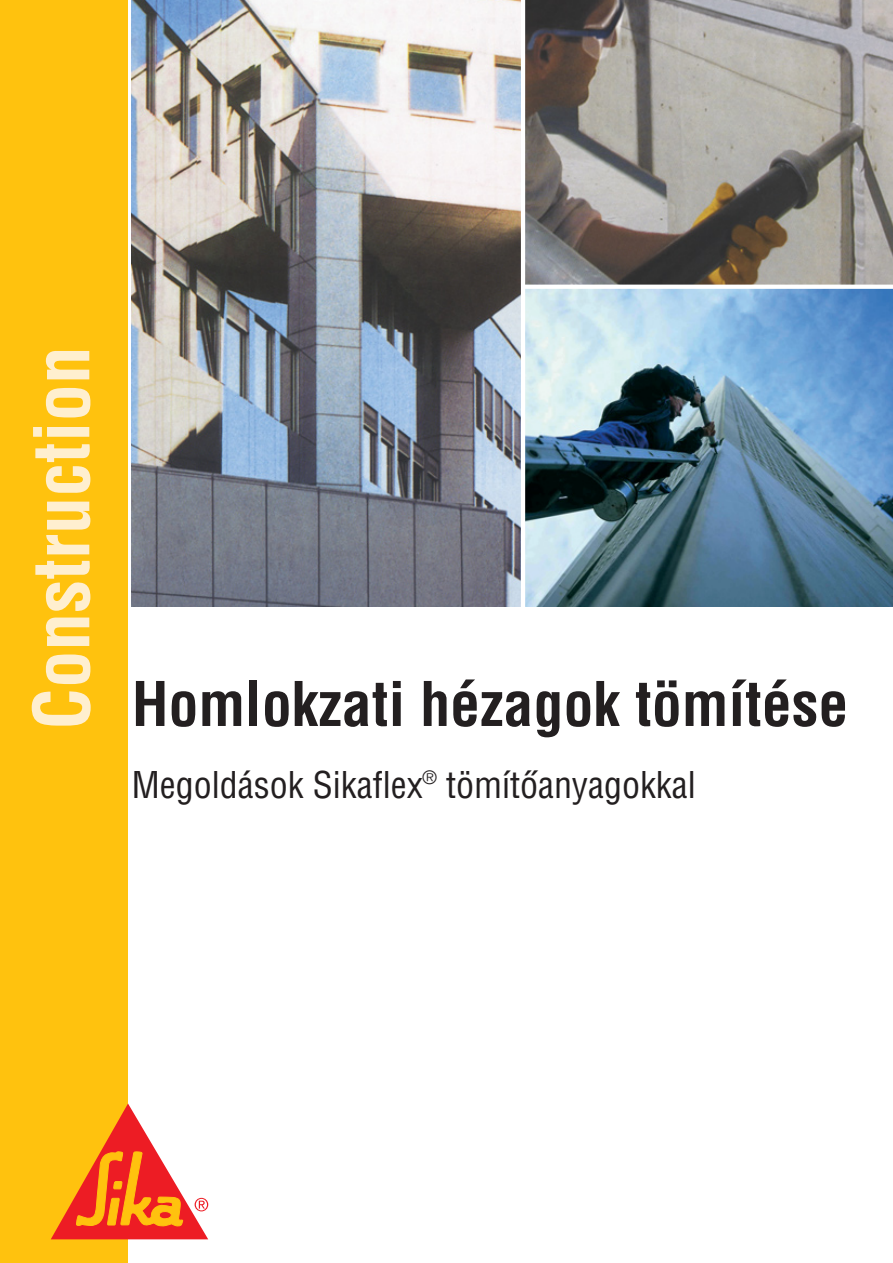
<style>
.page{position:relative;width:893px;height:1263px;background:#fff}
.page>*{position:absolute;margin:0;border:0;box-sizing:border-box;transform-origin:0 0}
.t1{font:700 condensed 75px "H Helvetica";color:#ffefcf}
.t2{font:700 condensed 60px "H Helvetica";color:#231f20}
.t3{font:condensed 36px "H Helvetica";color:#231f20}
</style>
<div class="page">
<img style="left:132px;top:0;width:389px;height:607px">
<div style="left:0;top:0;width:128px;height:1263px;background:#ffc20e"></div>
<svg style="left:51px;top:1103px;width:157px;height:136px"></svg>
<img style="left:525px;top:0;width:368px;height:285px">
<svg style="left:525px;top:289px;width:368px;height:318px;background:#6c8fa7"></svg>
<h1 class="t1" style="left:33px;top:730px;width:385px;rotate:-90deg">Construction</h1>
<h2 class="t2" style="left:132px;top:681px;width:718px">Homlokzati hézagok tömítése</h2>
<p class="t3" style="left:132px;top:771px;width:566px">Megoldások Sikaflex<sup>®</sup> tömítôanyagokkal</p>
</div>
